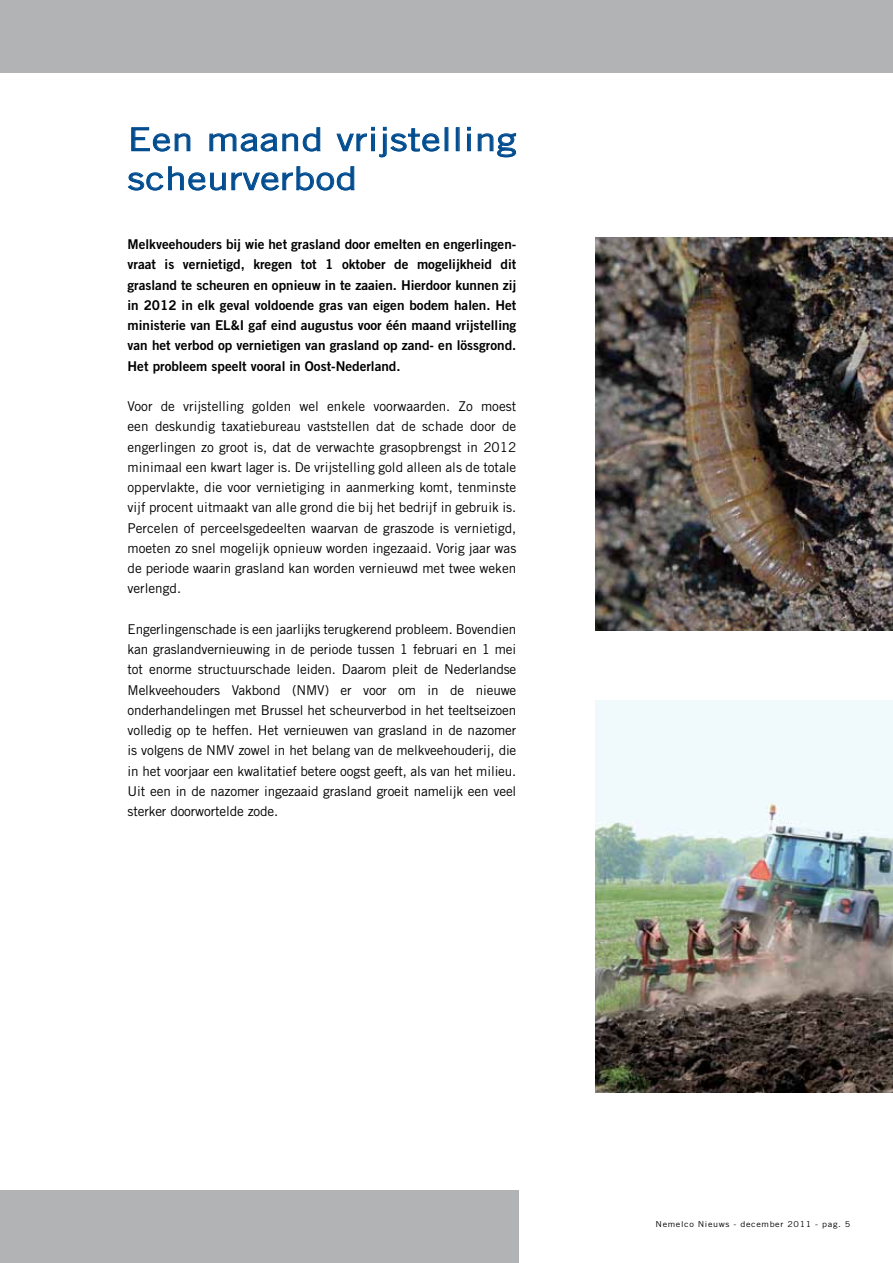
<style>
.page{position:relative;width:893px;height:1263px;background:#fff}
.page>*{position:absolute;margin:0;border:0;box-sizing:border-box;transform-origin:0 0}
.t1{font:31.95px/39px "Trade Gothic";letter-spacing:.01em;color:#004c8f;scale:1.22 1}
.t2{font:13.5px/20.2px "Trade Gothic";letter-spacing:-.005em;color:#000;text-align:justify}
.t3{font:13.5px/20.2px "Trade Gothic Bold Two";color:#000;text-align:justify}
.t4{font:8.1px "Trade Gothic";letter-spacing:.07em;color:#000;scale:1.11 1}
</style>
<div class="page">
<div style="left:0;top:0;width:893px;height:72px;background:#b1b3b4"></div>
<div style="left:0;top:1191px;width:519px;height:72px;background:#b1b3b4"></div>
<svg style="left:131px;top:127px;width:60px;height:25px"></svg>
<svg style="left:209px;top:127px;width:112px;height:25px"></svg>
<svg style="left:336px;top:127px;width:104px;height:31px"></svg>
<div style="left:456px;top:127px;width:3px;height:24px;border:1px solid #004c8f"></div>
<div style="left:467px;top:134px;width:4px;height:17px;border:1px solid #004c8f"></div>
<svg style="left:467px;top:127px;width:4px;height:3px"></svg>
<svg style="left:477px;top:133px;width:39px;height:25px"></svg>
<svg style="left:127px;top:166px;width:228px;height:25px"></svg>
<img style="left:595px;top:700px;width:298px;height:393px">
<img style="left:595px;top:238px;width:298px;height:392px">
<h1 class="t1" style="left:128px;top:119px;width:320px">Een maand vrijstelling scheurverbod</h1>
<p class="t3" style="left:128px;top:234px;width:390px">Melkveehouders bij wie het grasland door emelten en engerlingen&shy;vraat is vernietigd, kregen tot 1 oktober de mogelijkheid dit grasland te scheuren en opnieuw in te zaaien. Hierdoor kunnen zij in 2012 in elk geval voldoende gras van eigen bodem halen. Het ministerie van EL&amp;I gaf eind augustus voor één maand vrijstelling van het verbod op vernietigen van grasland op zand- en lössgrond.<br>Het probleem speelt vooral in Oost-Nederland.</p>
<p class="t2" style="left:128px;top:396px;width:390px">Voor de vrijstelling golden wel enkele voorwaarden. Zo moest een deskundig taxatiebureau vaststellen dat de schade door de engerlingen zo groot is, dat de verwachte grasopbrengst in 2012 minimaal een kwart lager is. De vrijstelling gold alleen als de totale oppervlakte, die voor vernietiging in aanmerking komt, tenminste vijf procent uitmaakt van alle grond die bij het bedrijf in gebruik is.<br>Percelen of perceelsgedeelten waarvan de graszode is vernietigd, moeten zo snel mogelijk opnieuw worden ingezaaid. Vorig jaar was de periode waarin grasland kan worden vernieuwd met twee weken verlengd.</p>
<p class="t2" style="left:128px;top:619px;width:390px">Engerlingenschade is een jaarlijks terugkerend probleem. Bovendien kan graslandvernieuwing in de periode tussen 1 februari en 1 mei tot enorme structuurschade leiden. Daarom pleit de Nederlandse Melkveehouders Vakbond (NMV) er voor om in de nieuwe onderhandelingen met Brussel het scheurverbod in het teeltseizoen volledig op te heffen. Het vernieuwen van grasland in de nazomer is volgens de NMV zowel in het belang van de melkveehouderij, die in het voorjaar een kwalitatief betere oogst geeft, als van het milieu.<br>Uit een in de nazomer ingezaaid grasland groeit namelijk een veel sterker doorwortelde zode.</p>
<p class="t4" style="left:656px;top:1220px;width:177px">Nemelco Nieuws - december 2011 - pag. 5</p>
</div>
